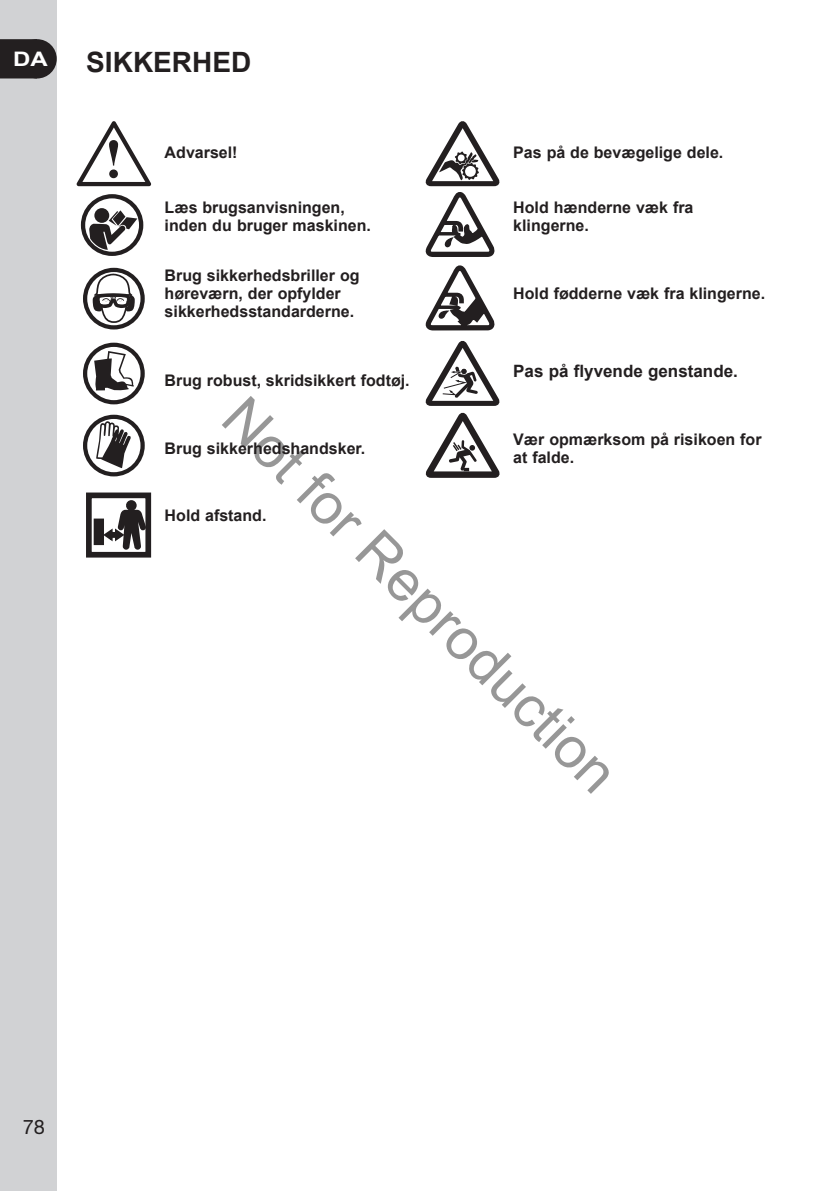
<style>
.page{position:relative;width:840px;height:1191px;background:#fff}
.page>*{position:absolute;margin:0;border:0;box-sizing:border-box;transform-origin:0 0}
.t1{font:57.4px "Arial";color:rgb(0 0 0/.41)}
.t2{font:700 28px "Arial";color:#231f20}
.t3{font:700 20px "Arial";color:#fff;scale:1.2 1}
.t4{font:20px "Helvetica Neue";color:#231f20}
.t5{font:700 17px "Arial";color:#231f20}
.t6{font:700 16px/18px "Arial";color:#231f20}
</style>
<div class="page">
<div style="left:0;top:0;width:57px;height:1191px;background:#d1d2d4"></div>
<svg style="left:76px;top:121px;width:75px;height:65px"></svg>
<svg style="left:83px;top:343px;width:62px;height:61px"></svg>
<svg style="left:83px;top:415px;width:62px;height:61px"></svg>
<svg style="left:83px;top:268px;width:62px;height:61px"></svg>
<svg style="left:81px;top:194px;width:62px;height:62px"></svg>
<div style="left:86px;top:492px;width:65px;height:65px;border:6px solid #231f20"></div>
<div style="left:127px;top:501px;width:9px;height:9px;background:#231f20;border-radius:50%"></div>
<div style="left:126px;top:500px;width:11px;height:11px;border:2px solid #231f20;border-radius:50%"></div>
<div style="left:95px;top:519px;width:8px;height:25px;background:#231f20"></div>
<div style="left:94px;top:518px;width:10px;height:27px;border:2px solid #231f20"></div>
<svg style="left:102px;top:509px;width:45px;height:41px"></svg>
<div style="left:110px;top:532px;width:9px;height:6px;border:2px solid #231f20"></div>
<svg style="left:425px;top:121px;width:75px;height:210px"></svg>
<svg style="left:425px;top:341px;width:75px;height:137px"></svg>
<svg style="left:0;top:39px;width:33px;height:39px"></svg>
<div style="left:18px;top:40px;width:38px;height:37px;background:#231f20;border-radius:50%"></div>
<div style="left:17px;top:39px;width:40px;height:39px;border:2px solid #231f20;border-radius:50%"></div>
<p class="t3" style="left:13px;top:46px;width:30px">DA</p>
<h2 class="t2" style="left:86px;top:43px;width:166px">SIKKERHED</h2>
<p class="t6" style="left:164px;top:144px;width:74px">Advarsel!</p>
<p class="t6" style="left:513px;top:144px;width:211px">Pas på de bevægelige dele.</p>
<p class="t6" style="left:164px;top:199px;width:208px">Læs brugsanvisningen, inden du bruger maskinen.</p>
<p class="t6" style="left:513px;top:199px;width:182px">Hold hænderne væk fra klingerne.</p>
<p class="t6" style="left:164px;top:267px;width:196px">Brug sikkerhedsbriller og høreværn, der opfylder sikkerhedsstandarderne.</p>
<p class="t6" style="left:513px;top:285px;width:253px">Hold fødderne væk fra klingerne.</p>
<p class="t6" style="left:164px;top:372px;width:246px">Brug robust, skridsikkert fodtøj.</p>
<p class="t5" style="left:513px;top:360px;width:226px">Pas på flyvende genstande.</p>
<h1 class="t1" style="left:259px;top:381px;width:531px;rotate:45deg">Not for Reproduction</h1>
<p class="t6" style="left:164px;top:439px;width:202px">Brug sikkerhedshandsker.</p>
<p class="t6" style="left:513px;top:430px;width:250px">Vær opmærksom på risikoen for at falde.</p>
<p class="t6" style="left:164px;top:506px;width:103px">Hold afstand.</p>
<p class="t4" style="left:23px;top:1115px;width:24px">78</p>
</div>
